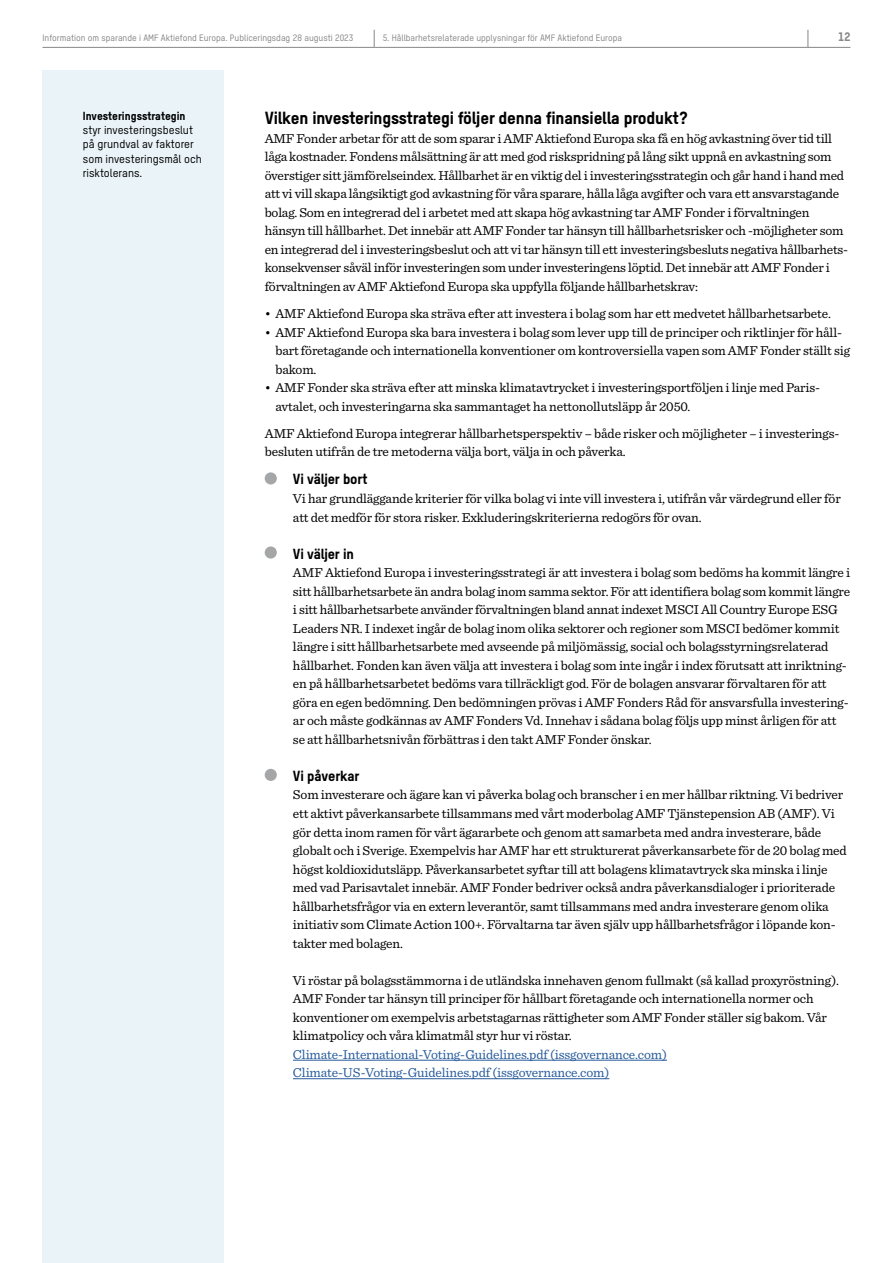
<style>
.page{position:relative;width:893px;height:1263px;background:#fff}
.page>*{position:absolute;margin:0;border:0;box-sizing:border-box;transform-origin:0 0}
.t1{font:17.1px "T Star Heavy";letter-spacing:-.01em;color:#000}
.t2{font:14.25px "T Star Heavy";letter-spacing:-.01em;color:#000}
.t3{font:13.5px/18.5px "Sentinel";letter-spacing:-.01em;color:#000}
.t4{font:13.5px/18.5px "Sentinel";letter-spacing:-.01em;color:#275b9b}
.t5{font:12px "T Star Heavy";color:#878787}
.t6{font:11.4px/14.2px "T Star Medium";color:#000}
.t7{font:11.4px "T Star Heavy";color:#000}
.t8{font:9px "T Star Medium";color:#878787}
</style>
<div class="page">
<svg style="left:374px;top:30px;width:1px;height:17px"></svg>
<svg style="left:808px;top:30px;width:1px;height:17px"></svg>
<hr style="left:43px;top:47px;width:331px;height:1px;background:#878787">
<hr style="left:374px;top:47px;width:434px;height:1px;background:#878787">
<hr style="left:808px;top:47px;width:42px;height:1px;background:#878787">
<div style="left:43px;top:71px;width:181px;height:1192px;background:#e9f3f8"></div>
<hr style="left:293px;top:1060px;width:374px;height:1px;background:#275b9b">
<hr style="left:293px;top:1078px;width:316px;height:1px;background:#275b9b">
<div style="left:265px;top:472px;width:12px;height:12px;background:#a5a6a8;border-radius:50%"></div>
<div style="left:265px;top:546px;width:12px;height:13px;background:#a5a6a8;border-radius:50%"></div>
<div style="left:265px;top:769px;width:12px;height:12px;background:#a5a6a8;border-radius:50%"></div>
<p class="t8" style="left:43px;top:33px;width:312px">Information om sparande i AMF Aktiefond Europa. Publiceringsdag 28 augusti 2023</p>
<p class="t8" style="left:383px;top:33px;width:241px">5. Hållbarhetsrelaterade upplysningar för AMF Aktiefond Europa</p>
<p class="t5" style="left:838px;top:29px;width:14px">12</p>
<p class="t7" style="left:83px;top:109px;width:104px">Investeringsstrategin</p>
<p class="t6" style="left:83px;top:123px;width:121px">styr investeringsbeslut på grundval av faktorer som investeringsmål och risktolerans.</p>
<p class="t1" style="left:265px;top:107px;width:424px">Vilken investeringsstrategi följer denna finansiella produkt?</p>
<p class="t3" style="left:265px;top:128px;width:585px">AMF Fonder arbetar för att de som sparar i AMF Aktiefond Europa ska få en hög avkastning över tid till låga kostnader. Fondens målsättning är att med god riskspridning på lång sikt uppnå en avkastning som överstiger sitt jämförelseindex. Hållbarhet är en viktig del i investeringsstrategin och går hand i hand med att vi vill skapa långsiktigt god avkastning för våra sparare, hålla låga avgifter och vara ett ansvarstagande bolag. Som en integrerad del i arbetet med att skapa hög avkastning tar AMF Fonder i förvaltningen hänsyn till hållbarhet. Det innebär att AMF Fonder tar hänsyn till hållbarhetsrisker och -möjligheter som en integrerad del i investeringsbeslut och att vi tar hänsyn till ett investeringsbesluts negativa hållbarhets&shy;konsekvenser såväl inför investeringen som under investeringens löptid. Det innebär att AMF Fonder i förvaltningen av AMF Aktiefond Europa ska uppfylla följande hållbarhetskrav:</p>
<p class="t3" style="left:265px;top:303px;width:568px">• AMF Aktiefond Europa ska sträva efter att investera i bolag som har ett medvetet hållbarhetsarbete.</p>
<p class="t3" style="left:275px;top:322px;width:576px;text-indent:-11px">• AMF Aktiefond Europa ska bara investera i bolag som lever upp till de principer och riktlinjer för håll&shy;bart företagande och internationella konventioner om kontroversiella vapen som AMF Fonder ställt sig bakom.</p>
<p class="t3" style="left:275px;top:377px;width:546px;text-indent:-11px">• AMF Fonder ska sträva efter att minska klimatavtrycket i investeringsportföljen i linje med Paris&shy;avtalet, och investeringarna ska sammantaget ha nettonollutsläpp år 2050.</p>
<p class="t3" style="left:265px;top:423px;width:576px">AMF Aktiefond Europa integrerar hållbarhetsperspektiv – både risker och möjligheter – i investerings&shy;besluten utifrån de tre metoderna välja bort, välja in och påverka.</p>
<p class="t2" style="left:293px;top:470px;width:76px">Vi väljer bort</p>
<p class="t3" style="left:293px;top:488px;width:549px">Vi har grundläggande kriterier för vilka bolag vi inte vill investera i, utifrån vår värdegrund eller för att det medför för stora risker. Exkluderingskriterierna redogörs för ovan.</p>
<p class="t2" style="left:293px;top:544px;width:62px">Vi väljer in</p>
<p class="t3" style="left:293px;top:562px;width:559px">AMF Aktiefond Europa i investeringsstrategi är att investera i bolag som bedöms ha kommit längre i sitt hållbarhetsarbete än andra bolag inom samma sektor. För att identifiera bolag som kommit längre i sitt hållbarhetsarbete använder förvaltningen bland annat indexet MSCI All Country Europe ESG Leaders NR. I indexet ingår de bolag inom olika sektorer och regioner som MSCI bedömer kommit längre i sitt hållbarhetsarbete med avseende på miljömässig, social och bolagsstyrningsrelaterad hållbarhet. Fonden kan även välja att investera i bolag som inte ingår i index förutsatt att inriktning&shy;en på hållbarhetsarbetet bedöms vara tillräckligt god. För de bolagen ansvarar förvaltaren för att göra en egen bedömning. Den bedömningen prövas i AMF Fonders Råd för ansvarsfulla investering&shy;ar och måste godkännas av AMF Fonders Vd. Innehav i sådana bolag följs upp minst årligen för att se att hållbarhetsnivån förbättras i den takt AMF Fonder önskar.</p>
<p class="t2" style="left:293px;top:767px;width:68px">Vi påverkar</p>
<p class="t3" style="left:293px;top:785px;width:555px">Som investerare och ägare kan vi påverka bolag och branscher i en mer hållbar riktning. Vi bedriver ett aktivt påverkansarbete tillsammans med vårt moderbolag AMF Tjänstepension AB (AMF). Vi gör detta inom ramen för vårt ägararbete och genom att samarbeta med andra investerare, både globalt och i Sverige. Exempelvis har AMF har ett strukturerat påverkansarbete för de 20 bolag med högst koldioxidutsläpp. Påverkansarbetet syftar till att bolagens klimatavtryck ska minska i linje med vad Parisavtalet innebär. AMF Fonder bedriver också andra påverkansdialoger i prioriterade hållbarhetsfrågor via en extern leverantör, samt tillsammans med andra investerare genom olika initiativ som Climate Action 100+. Förvaltarna tar även själv upp hållbarhetsfrågor i löpande kon&shy;takter med bolagen.</p>
<p class="t3" style="left:293px;top:970px;width:548px">Vi röstar på bolagsstämmorna i de utländska innehaven genom fullmakt (så kallad proxyröstning).<br>AMF Fonder tar hänsyn till principer för hållbart företagande och internationella normer och konventioner om exempelvis arbetstagarnas rättigheter som AMF Fonder ställer sig bakom. Vår klimatpolicy och våra klimatmål styr hur vi röstar.</p>
<p class="t4" style="left:293px;top:1044px;width:375px">Climate-International-Voting-Guidelines.pdf (issgovernance.com)<br>Climate-US-Voting-Guidelines.pdf (issgovernance.com)</p>
</div>
